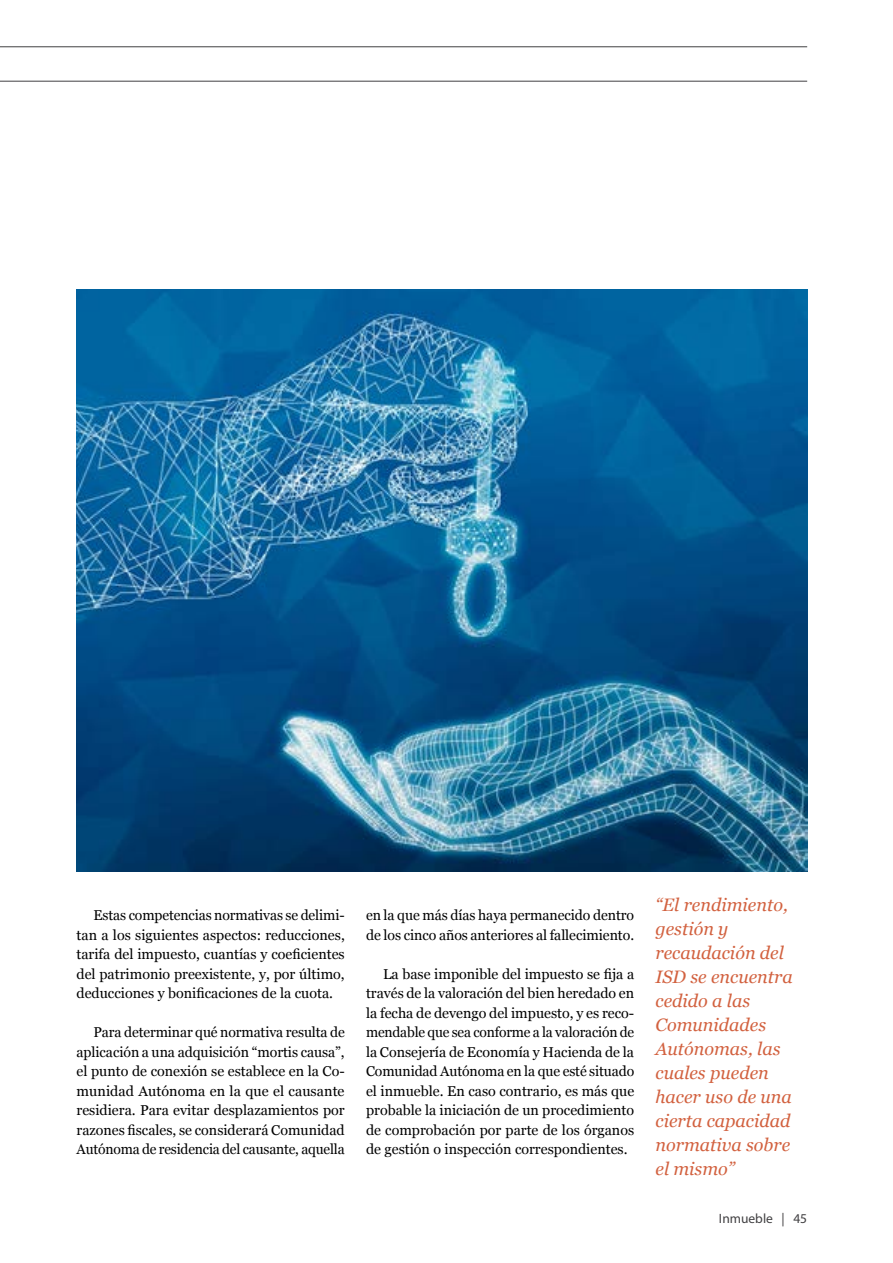
<style>
.page{position:relative;width:893px;height:1263px;background:#fff}
.page>*{position:absolute;margin:0;border:0;box-sizing:border-box;transform-origin:0 0}
.t1{font:italic 18px/24px "Georgia";color:#d2613f}
.t2{font:14.25px/19.5px "Georgia";letter-spacing:-.005em;color:#000;text-align:justify}
.t3{font:13.5px "Myriad Pro";color:#414042}
</style>
<div class="page">
<hr style="left:0;top:47px;width:807px;height:1px;background:#414042">
<hr style="left:0;top:81px;width:807px;height:1px;background:#414042">
<img style="left:77px;top:289px;width:730px;height:583px">
<p class="t2" style="left:77px;top:905px;width:270px;text-indent:17px">Estas competencias normativas se delimi&shy;tan a los siguientes aspectos: reducciones, tarifa del impuesto, cuantías y coeficientes del patrimonio preexistente, y, por último, deducciones y bonificaciones de la cuota.</p>
<p class="t2" style="left:77px;top:1022px;width:270px;text-indent:17px">Para determinar qué normativa resulta de aplicación a una adquisición “mortis causa”, el punto de conexión se establece en la Co&shy;munidad Autónoma en la que el causante residiera. Para evitar desplazamientos por razones fiscales, se considerará Comunidad Autónoma de residencia del causante, aquella</p>
<p class="t2" style="left:366px;top:905px;width:270px">en la que más días haya permanecido dentro de los cinco años anteriores al fallecimiento.</p>
<p class="t2" style="left:366px;top:964px;width:270px;text-indent:17px">La base imponible del impuesto se fija a través de la valoración del bien heredado en la fecha de devengo del impuesto, y es reco&shy;mendable que sea conforme a la valoración de la Consejería de Economía y Hacienda de la Comunidad Autónoma en la que esté situado el inmueble. En caso contrario, es más que probable la iniciación de un procedimiento de comprobación por parte de los órganos de gestión o inspección correspondientes.</p>
<p class="t1" style="left:655px;top:892px;width:139px">“El rendimiento, gestión y recaudación del<br>ISD se encuentra cedido a las<br>Comunidades<br>Autónomas, las cuales pueden hacer uso de una cierta capacidad normativa sobre el mismo”</p>
<p class="t3" style="left:719px;top:1210px;width:90px">Inmueble | 45</p>
</div>
